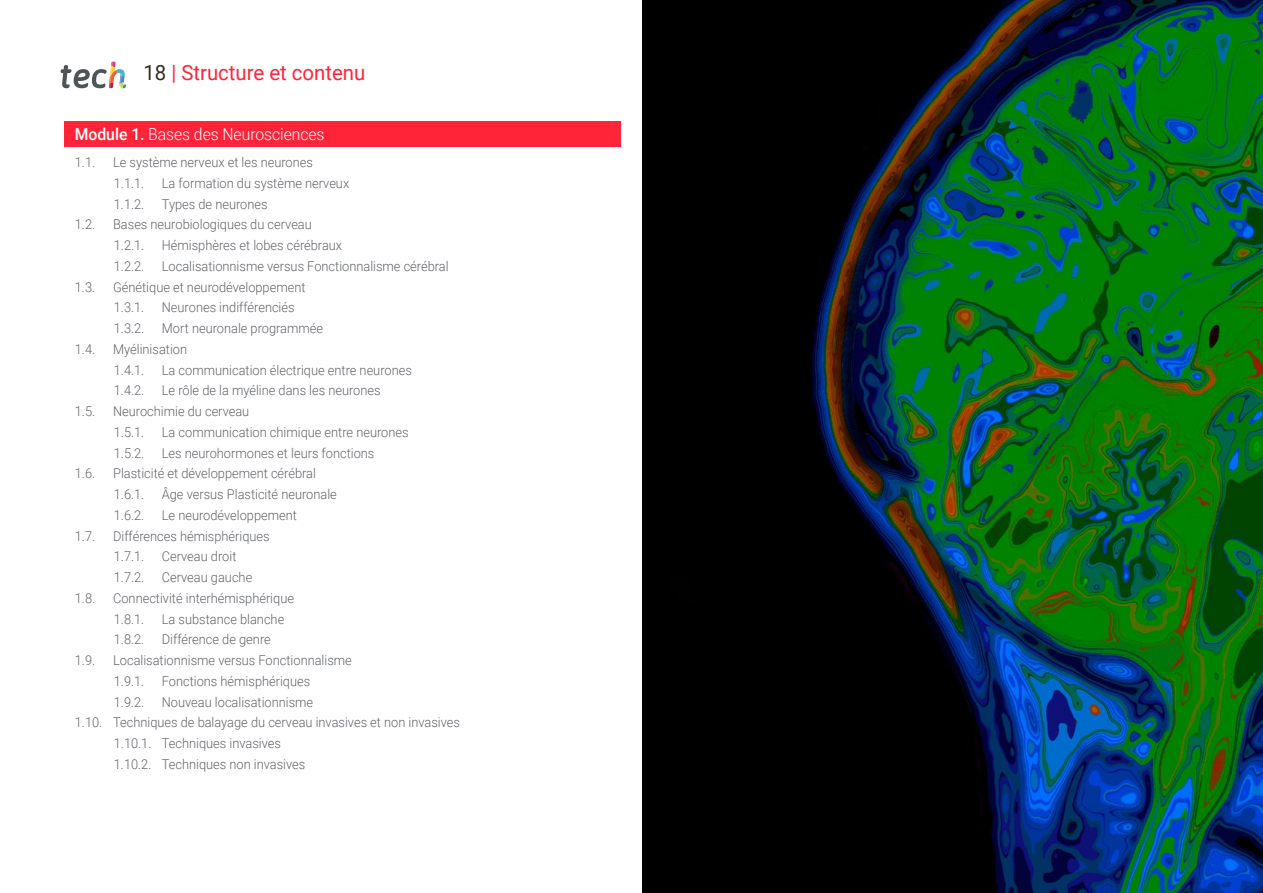
<style>
.page{position:relative;width:1263px;height:893px;background:#fff}
.page>*{position:absolute;margin:0;border:0;box-sizing:border-box;transform-origin:0 0}
.t1{font:21px "Roboto";color:#ff2438}
.t2{font:300 16.5px "Roboto";color:#fff;scale:.95 1}
.t3{font:300 13.5px/20.7px "Roboto";color:#61646a;scale:.95 1}
.s1{color:#312e20}
.s2{font-weight:500}
</style>
<div class="page">
<img style="left:642px;top:0;width:621px;height:893px">
<svg style="left:61px;top:62px;width:65px;height:27px"></svg>
<div style="left:64px;top:121px;width:557px;height:25px;background:#ff2438"></div>
<h1 class="t1" style="left:144px;top:57px;width:223px"><span class="s1">18</span> | Structure et contenu</h1>
<p class="t2" style="left:75px;top:123px;width:264px"><span class="s2">Module 1.</span> Bases des Neurosciences</p>
<p class="t3" style="left:75px;top:151px;width:23px">1.1.</p>
<p class="t3" style="left:113px;top:151px;width:212px">Le système nerveux et les neurones<br>1.1.1.</p>
<p class="t3" style="left:162px;top:172px;width:199px">La formation du système nerveux</p>
<p class="t3" style="left:114px;top:193px;width:34px">1.1.2.</p>
<p class="t3" style="left:162px;top:193px;width:113px">Types de neurones</p>
<p class="t3" style="left:75px;top:214px;width:23px">1.2.</p>
<p class="t3" style="left:113px;top:214px;width:211px">Bases neurobiologiques du cerveau<br>1.2.1.</p>
<p class="t3" style="left:162px;top:234px;width:191px">Hémisphères et lobes cérébraux</p>
<p class="t3" style="left:114px;top:255px;width:34px">1.2.2.</p>
<p class="t3" style="left:162px;top:255px;width:303px">Localisationnisme versus Fonctionnalisme cérébral</p>
<p class="t3" style="left:75px;top:276px;width:23px">1.3.</p>
<p class="t3" style="left:113px;top:276px;width:204px">Génétique et neurodéveloppement<br>1.3.1.</p>
<p class="t3" style="left:162px;top:297px;width:141px">Neurones indifférenciés</p>
<p class="t3" style="left:114px;top:317px;width:34px">1.3.2.</p>
<p class="t3" style="left:162px;top:317px;width:171px">Mort neuronale programmée</p>
<p class="t3" style="left:75px;top:338px;width:23px">1.4.</p>
<p class="t3" style="left:113px;top:338px;width:79px">Myélinisation<br>1.4.1.</p>
<p class="t3" style="left:162px;top:359px;width:265px">La communication électrique entre neurones</p>
<p class="t3" style="left:114px;top:380px;width:34px">1.4.2.</p>
<p class="t3" style="left:162px;top:380px;width:232px">Le rôle de la myéline dans les neurones</p>
<p class="t3" style="left:75px;top:400px;width:23px">1.5.</p>
<p class="t3" style="left:113px;top:400px;width:145px">Neurochimie du cerveau<br>1.5.1.</p>
<p class="t3" style="left:162px;top:421px;width:261px">La communication chimique entre neurones</p>
<p class="t3" style="left:114px;top:442px;width:34px">1.5.2.</p>
<p class="t3" style="left:162px;top:442px;width:225px">Les neurohormones et leurs fonctions</p>
<p class="t3" style="left:75px;top:463px;width:23px">1.6.</p>
<p class="t3" style="left:113px;top:463px;width:215px">Plasticité et développement cérébral<br>1.6.1.</p>
<p class="t3" style="left:162px;top:483px;width:186px">Âge versus Plasticité neuronale</p>
<p class="t3" style="left:114px;top:504px;width:34px">1.6.2.</p>
<p class="t3" style="left:162px;top:504px;width:144px">Le neurodéveloppement</p>
<p class="t3" style="left:75px;top:525px;width:23px">1.7.</p>
<p class="t3" style="left:113px;top:525px;width:166px">Différences hémisphériques<br>1.7.1.</p>
<p class="t3" style="left:162px;top:546px;width:80px">Cerveau droit</p>
<p class="t3" style="left:114px;top:566px;width:34px">1.7.2.</p>
<p class="t3" style="left:162px;top:566px;width:97px">Cerveau gauche</p>
<p class="t3" style="left:75px;top:587px;width:23px">1.8.</p>
<p class="t3" style="left:113px;top:587px;width:192px">Connectivité interhémisphérique<br>1.8.1.</p>
<p class="t3" style="left:162px;top:608px;width:130px">La substance blanche</p>
<p class="t3" style="left:114px;top:629px;width:34px">1.8.2.</p>
<p class="t3" style="left:162px;top:629px;width:116px">Différence de genre</p>
<p class="t3" style="left:75px;top:649px;width:23px">1.9.</p>
<p class="t3" style="left:113px;top:649px;width:253px">Localisationnisme versus Fonctionnalisme<br>1.9.1.</p>
<p class="t3" style="left:162px;top:670px;width:158px">Fonctions hémisphériques</p>
<p class="t3" style="left:114px;top:691px;width:34px">1.9.2.</p>
<p class="t3" style="left:162px;top:691px;width:161px">Nouveau localisationnisme</p>
<p class="t3" style="left:75px;top:712px;width:407px">1.10. Techniques de balayage du cerveau invasives et non invasives</p>
<p class="t3" style="left:114px;top:732px;width:177px">1.10.1. Techniques invasives</p>
<p class="t3" style="left:114px;top:753px;width:203px">1.10.2. Techniques non invasives</p>
</div>
